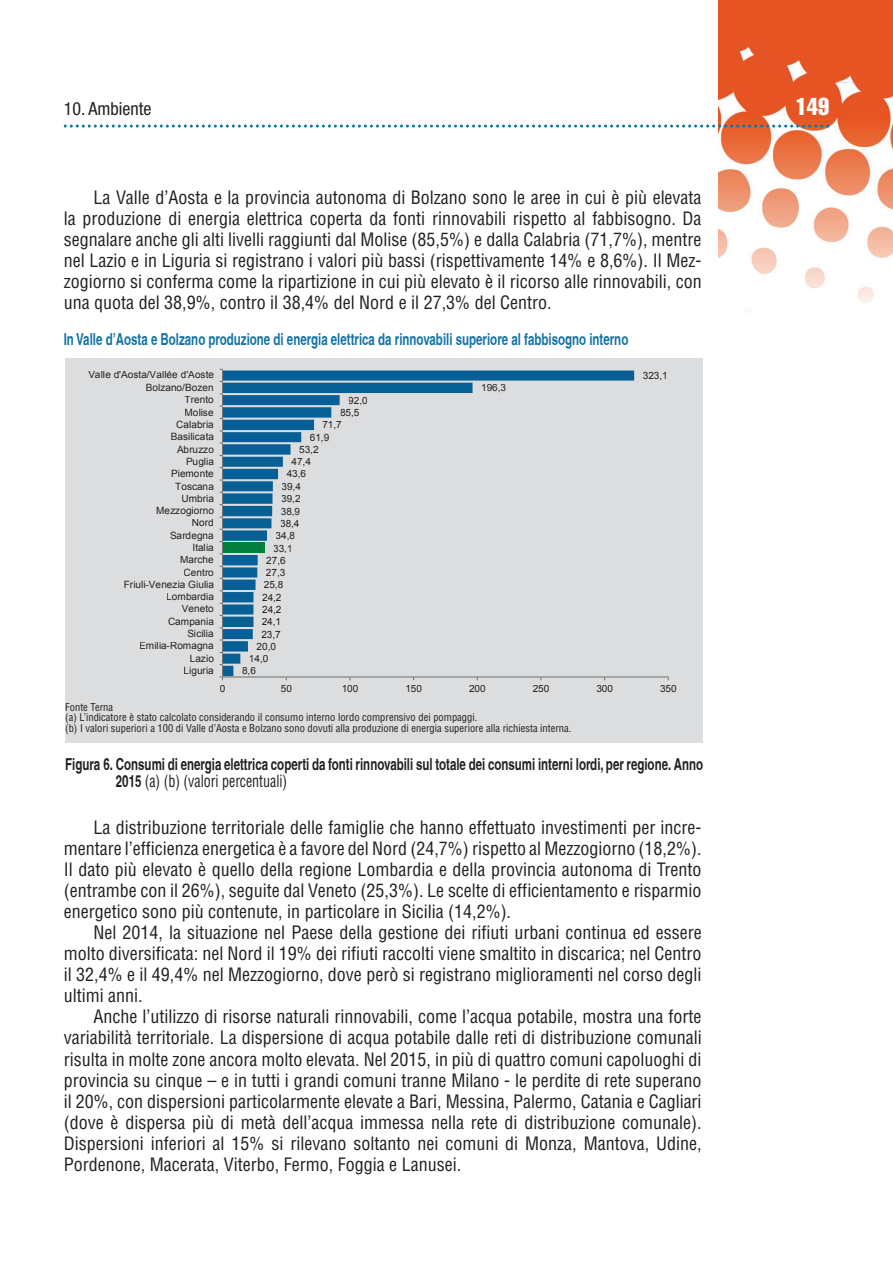
<style>
.page{position:relative;width:893px;height:1263px;background:#fff}
.page>*{position:absolute;margin:0;border:0;box-sizing:border-box;transform-origin:0 0}
.t1{font:24px "Helvetica LT Std Comp";color:#fff}
.t2{font:condensed 18px/21px "Helvetica LT Std";color:#231f20;text-align:justify}
.t3{font:condensed 18px "Helvetica Neue LT Std";color:#231f20}
.t4{font:700 condensed 16.5px "Helvetica";color:#231f20;scale:.85 1}
.t5{font:700 condensed 16.5px "Helvetica";color:#1373a5;scale:.85 1}
.t6{font:condensed 16.5px "Helvetica LT Std";color:#231f20;scale:.85 1}
.t7{font:condensed 10.5px/10.5px "Helvetica LT Std";color:#231f20}
.t8{font:10.05px "Arial";letter-spacing:-.005em;color:#231f20}
.s1{font-family:"Helvetica";font-weight:700}
</style>
<div class="page">
<img style="left:719px;top:0;width:174px;height:303px">
<svg style="left:64px;top:125px;width:765px;height:3px"></svg>
<div style="left:65px;top:358px;width:638px;height:385px;background:#dcdddf"></div>
<svg style="left:220px;top:369px;width:449px;height:311px"></svg>
<div style="left:482px;top:384px;width:24px;height:9px;background:#dcdddf"></div>
<div style="left:643px;top:372px;width:23px;height:9px;background:#dcdddf"></div>
<p class="t3" style="left:64px;top:98px;width:89px">10. Ambiente</p>
<h1 class="t1" style="left:796px;top:91px;width:35px">149</h1>
<p class="t2" style="left:64px;top:187px;width:639px;text-indent:30px">La Valle d’Aosta e la provincia autonoma di Bolzano sono le aree in cui è più elevata la produzione di energia elettrica coperta da fonti rinnovabili rispetto al fabbisogno. Da segnalare anche gli alti livelli raggiunti dal Molise (85,5%) e dalla Calabria (71,7%), mentre nel Lazio e in Liguria si registrano i valori più bassi (rispettivamente 14% e 8,6%). Il Mez&shy;zogiorno si conferma come la ripartizione in cui più elevato è il ricorso alle rinnovabili, con una quota del 38,9%, contro il 38,4% del Nord e il 27,3% del Centro.</p>
<p class="t5" style="left:64px;top:329px;width:666px">In Valle d’Aosta e Bolzano produzione di energia elettrica da rinnovabili superiore al fabbisogno interno</p>
<p class="t8" style="left:88px;top:368px;width:127px">Valle d'Aosta/Vallée d'Aoste</p>
<p class="t8" style="left:146px;top:381px;width:69px">Bolzano/Bozen</p>
<p class="t8" style="left:481px;top:381px;width:26px">196,3</p>
<p class="t8" style="left:185px;top:393px;width:31px">Trento</p>
<p class="t8" style="left:348px;top:394px;width:21px">92,0</p>
<p class="t8" style="left:185px;top:405px;width:31px">Molise</p>
<p class="t8" style="left:340px;top:406px;width:21px">85,5</p>
<p class="t8" style="left:176px;top:418px;width:39px">Calabria</p>
<p class="t8" style="left:322px;top:418px;width:21px">71,7</p>
<p class="t8" style="left:171px;top:430px;width:45px">Basilicata</p>
<p class="t8" style="left:310px;top:431px;width:21px">61,9</p>
<p class="t8" style="left:177px;top:442px;width:39px">Abruzzo</p>
<p class="t8" style="left:299px;top:443px;width:21px">53,2</p>
<p class="t8" style="left:186px;top:455px;width:30px">Puglia</p>
<p class="t8" style="left:292px;top:455px;width:21px">47,4</p>
<p class="t8" style="left:171px;top:467px;width:44px">Piemonte</p>
<p class="t8" style="left:287px;top:467px;width:21px">43,6</p>
<p class="t8" style="left:175px;top:479px;width:40px">Toscana</p>
<p class="t8" style="left:281px;top:480px;width:21px">39,4</p>
<p class="t8" style="left:181px;top:492px;width:34px">Umbria</p>
<p class="t8" style="left:281px;top:492px;width:21px">39,2</p>
<p class="t8" style="left:156px;top:504px;width:59px">Mezzogiorno</p>
<p class="t8" style="left:281px;top:504px;width:21px">38,9</p>
<p class="t8" style="left:192px;top:516px;width:23px">Nord</p>
<p class="t8" style="left:280px;top:517px;width:21px">38,4</p>
<p class="t8" style="left:170px;top:529px;width:45px">Sardegna</p>
<p class="t8" style="left:276px;top:529px;width:21px">34,8</p>
<p class="t8" style="left:193px;top:541px;width:23px">Italia</p>
<p class="t8" style="left:273px;top:541px;width:21px">33,1</p>
<p class="t8" style="left:180px;top:553px;width:35px">Marche</p>
<p class="t8" style="left:266px;top:553px;width:21px">27,6</p>
<p class="t8" style="left:184px;top:566px;width:32px">Centro</p>
<p class="t8" style="left:266px;top:566px;width:21px">27,3</p>
<p class="t8" style="left:124px;top:578px;width:92px">Friuli-Venezia Giulia</p>
<p class="t8" style="left:264px;top:578px;width:21px">25,8</p>
<p class="t8" style="left:166px;top:590px;width:49px">Lombardia</p>
<p class="t8" style="left:262px;top:591px;width:21px">24,2</p>
<p class="t8" style="left:182px;top:602px;width:33px">Veneto</p>
<p class="t8" style="left:262px;top:603px;width:21px">24,2</p>
<p class="t8" style="left:168px;top:615px;width:48px">Campania</p>
<p class="t8" style="left:262px;top:615px;width:21px">24,1</p>
<p class="t8" style="left:187px;top:627px;width:28px">Sicilia</p>
<p class="t8" style="left:261px;top:628px;width:21px">23,7</p>
<p class="t8" style="left:139px;top:639px;width:76px">Emilia-Romagna</p>
<p class="t8" style="left:257px;top:640px;width:21px">20,0</p>
<p class="t8" style="left:190px;top:652px;width:26px">Lazio</p>
<p class="t8" style="left:249px;top:652px;width:21px">14,0</p>
<p class="t8" style="left:184px;top:664px;width:32px">Liguria</p>
<p class="t8" style="left:242px;top:664px;width:15px">8,6</p>
<p class="t8" style="left:643px;top:369px;width:26px">323,1</p>
<p class="t8" style="left:220px;top:682px;width:7px">0</p>
<p class="t8" style="left:281px;top:682px;width:13px">50</p>
<p class="t8" style="left:342px;top:682px;width:18px">100</p>
<p class="t8" style="left:405px;top:682px;width:18px">150</p>
<p class="t8" style="left:469px;top:682px;width:18px">200</p>
<p class="t8" style="left:533px;top:682px;width:18px">250</p>
<p class="t8" style="left:596px;top:682px;width:18px">300</p>
<p class="t8" style="left:660px;top:682px;width:18px">350</p>
<p class="t7" style="left:65px;top:701px;width:508px">Fonte Terna<br>(a) L’indicatore è stato calcolato considerando il consumo interno lordo comprensivo dei pompaggi.<br>(b) I valori superiori a 100 di Valle d’Aosta e Bolzano sono dovuti alla produzione di energia superiore alla richiesta interna.</p>
<p class="t4" style="left:65px;top:754px;width:752px">Figura 6. Consumi di energia elettrica coperti da fonti rinnovabili sul totale dei consumi interni lordi, per regione. Anno</p>
<p class="t6" style="left:116px;top:770px;width:203px"><span class="s1">2015</span> (a) (b) (valori percentuali)</p>
<p class="t2" style="left:64px;top:817px;width:639px;text-indent:30px">La distribuzione territoriale delle famiglie che hanno effettuato investimenti per incre&shy;mentare l’efficienza energetica è a favore del Nord (24,7%) rispetto al Mezzogiorno (18,2%).<br>Il dato più elevato è quello della regione Lombardia e della provincia autonoma di Trento (entrambe con il 26%), seguite dal Veneto (25,3%). Le scelte di efficientamento e risparmio energetico sono più contenute, in particolare in Sicilia (14,2%).</p>
<p class="t2" style="left:64px;top:922px;width:639px;text-indent:30px">Nel 2014, la situazione nel Paese della gestione dei rifiuti urbani continua ed essere molto diversificata: nel Nord il 19% dei rifiuti raccolti viene smaltito in discarica; nel Centro il 32,4% e il 49,4% nel Mezzogiorno, dove però si registrano miglioramenti nel corso degli ultimi anni.</p>
<p class="t2" style="left:64px;top:1006px;width:639px;text-indent:30px">Anche l’utilizzo di risorse naturali rinnovabili, come l’acqua potabile, mostra una forte variabilità territoriale. La dispersione di acqua potabile dalle reti di distribuzione comunali risulta in molte zone ancora molto elevata. Nel 2015, in più di quattro comuni capoluoghi di provincia su cinque – e in tutti i grandi comuni tranne Milano - le perdite di rete superano il 20%, con dispersioni particolarmente elevate a Bari, Messina, Palermo, Catania e Cagliari (dove è dispersa più di metà dell’acqua immessa nella rete di distribuzione comunale).<br>Dispersioni inferiori al 15% si rilevano soltanto nei comuni di Monza, Mantova, Udine, Pordenone, Macerata, Viterbo, Fermo, Foggia e Lanusei.</p>
</div>
